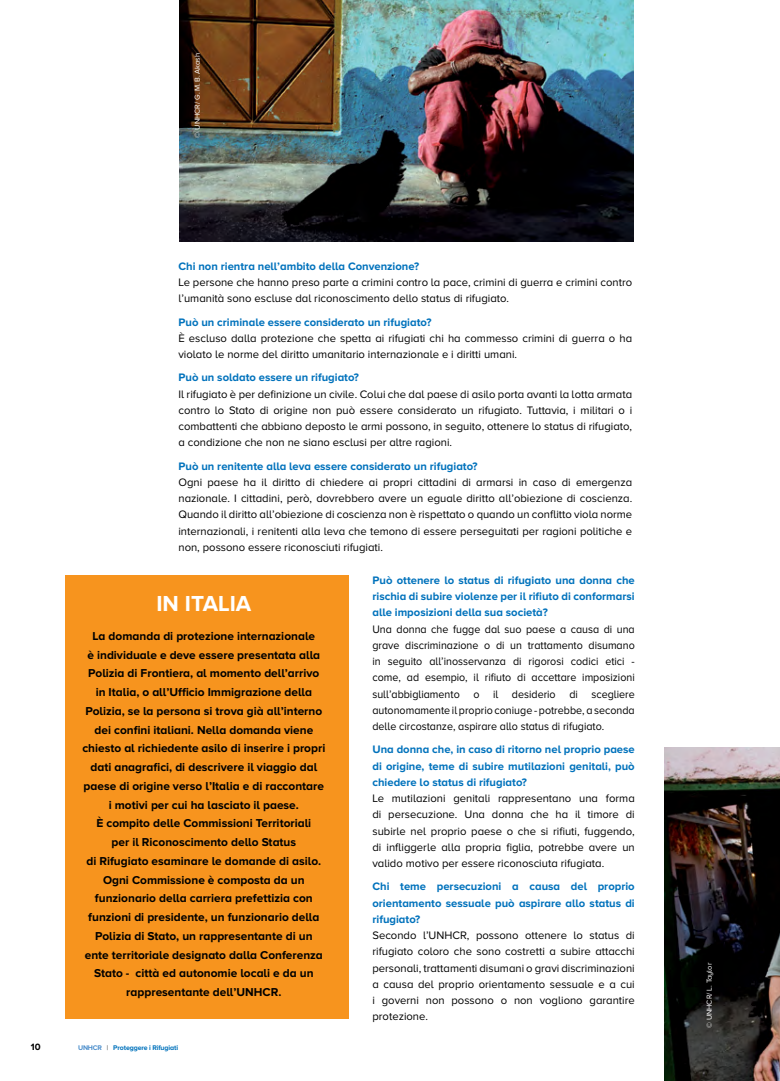
<style>
.page{position:relative;width:780px;height:1081px;background:#fff}
.page>*{position:absolute;margin:0;border:0;box-sizing:border-box;transform-origin:0 0}
.t1{font:700 22.5px "Proxima Nova A";color:#fff}
.t2{font:700 11.88px/18.8px "Proxima Nova A";color:#000;text-align:center}
.t3{font:11.25px/16.2px "Proxima Nova A";color:#000;text-align:justify}
.t4{font:700 11.25px/16.2px "Proxima Nova A";color:#0072bc;text-align:justify}
.t5{font:11.25px/16.2px "Proxima Nova A";color:#000;text-align:justify;scale:.95 1}
.t6{font:700 9.5px "Proxima Nova A";color:#000}
.t7{font:7.5px "Proxima Nova A";color:#fff}
.t8{font:700 7px "Proxima Nova A";letter-spacing:-.02em;color:#0072bc}
.s1{color:#4d8fcc}
.s2{font-family:"Proxima Nova A Extrabld";font-weight:400;color:#828487}
</style>
<div class="page">
<img style="left:664px;top:747px;width:116px;height:334px">
<img style="left:179px;top:0;width:454px;height:241px">
<div style="left:66px;top:576px;width:283px;height:443px;background:#f7941e"></div>
<p class="t7" style="left:193px;top:138px;width:86px;rotate:-90deg">© UNHCR/ G. M. B. Akash</p>
<p class="t4" style="left:178px;top:258px;width:242px">Chi non rientra nell’ambito della Convenzione?</p>
<p class="t3" style="left:178px;top:274px;width:455px">Le persone che hanno preso parte a crimini contro la pace, crimini di guerra e crimini contro l’umanità sono escluse dal riconoscimento dello status di rifugiato.</p>
<p class="t4" style="left:178px;top:313px;width:254px">Può un criminale essere considerato un rifugiato?</p>
<p class="t3" style="left:178px;top:330px;width:455px">È escluso dalla protezione che spetta ai rifugiati chi ha commesso crimini di guerra o ha violato le norme del diritto umanitario internazionale e i diritti umani.</p>
<p class="t4" style="left:178px;top:369px;width:182px">Può un soldato essere un rifugiato?</p>
<p class="t3" style="left:178px;top:385px;width:455px">Il rifugiato è per definizione un civile. Colui che dal paese di asilo porta avanti la lotta armata contro lo Stato di origine non può essere considerato un rifugiato. Tuttavia, i militari o i combattenti che abbiano deposto le armi possono, in seguito, ottenere lo status di rifugiato, a condizione che non ne siano esclusi per altre ragioni.</p>
<p class="t4" style="left:178px;top:457px;width:301px">Può un renitente alla leva essere considerato un rifugiato?</p>
<p class="t3" style="left:178px;top:474px;width:455px">Ogni paese ha il diritto di chiedere ai propri cittadini di armarsi in caso di emergenza nazionale. I cittadini, però, dovrebbero avere un eguale diritto all’obiezione di coscienza.<br>Quando il diritto all’obiezione di coscienza non è rispettato o quando un conflitto viola norme internazionali, i renitenti alla leva che temono di essere perseguitati per ragioni politiche e non, possono essere riconosciuti rifugiati.</p>
<p class="t4" style="left:372px;top:571px;width:264px">Può ottenere lo status di rifugiato una donna che rischia di subire violenze per il rifiuto di conformarsi alle imposizioni della sua società?</p>
<p class="t5" style="left:372px;top:620px;width:278px">Una donna che fugge dal suo paese a causa di una grave discriminazione o di un trattamento disumano in seguito all’inosservanza di rigorosi codici etici - come, ad esempio, il rifiuto di accettare imposizioni sull’abbigliamento o il desiderio di scegliere autonomamente il proprio coniuge - potrebbe, a seconda delle circostanze, aspirare allo status di rifugiato.</p>
<p class="t4" style="left:372px;top:741px;width:264px">Una donna che, in caso di ritorno nel proprio paese di origine, teme di subire mutilazioni genitali, può chiedere lo status di rifugiato?</p>
<p class="t3" style="left:372px;top:790px;width:264px">Le mutilazioni genitali rappresentano una forma di persecuzione. Una donna che ha il timore di subirle nel proprio paese o che si rifiuti, fuggendo, di infliggerle alla propria figlia, potrebbe avere un valido motivo per essere riconosciuta rifugiata.</p>
<p class="t4" style="left:372px;top:878px;width:264px">Chi teme persecuzioni a causa del proprio orientamento sessuale può aspirare allo status di rifugiato?</p>
<p class="t3" style="left:372px;top:927px;width:264px">Secondo l’UNHCR, possono ottenere lo status di rifugiato coloro che sono costretti a subire attacchi personali, trattamenti disumani o gravi discriminazioni a causa del proprio orientamento sessuale e a cui i governi non possono o non vogliono garantire protezione.</p>
<h1 class="t1" style="left:156px;top:591px;width:96px">IN ITALIA</h1>
<p class="t2" style="left:82px;top:626px;width:244px">La domanda di protezione internazionale<br>è individuale e deve essere presentata alla Polizia di Frontiera, al momento dell’arrivo in Italia, o all’Ufficio Immigrazione della Polizia, se la persona si trova già all’interno dei confini italiani. Nella domanda viene chiesto al richiedente asilo di inserire i propri dati anagrafici, di descrivere il viaggio dal paese di origine verso l’Italia e di raccontare i motivi per cui ha lasciato il paese.<br>È compito delle Commissioni Territoriali<br>per il Riconoscimento dello Status<br>di Rifugiato esaminare le domande di asilo.<br>Ogni Commissione è composta da un funzionario della carriera prefettizia con funzioni di presidente, un funzionario della Polizia di Stato, un rappresentante di un ente territoriale designato dalla Conferenza Stato - città ed autonomie locali e da un rappresentante dell’UNHCR.</p>
<p class="t6" style="left:31px;top:1041px;width:11px">10</p>
<p class="t8" style="left:78px;top:1043px;width:102px"><span class="s1">UNHCR</span> <span class="s2">|</span> Proteggere i Rifugiati</p>
<p class="t7" style="left:705px;top:1028px;width:67px;rotate:-90deg">© UNHCR/ L. Taylor</p>
</div>
